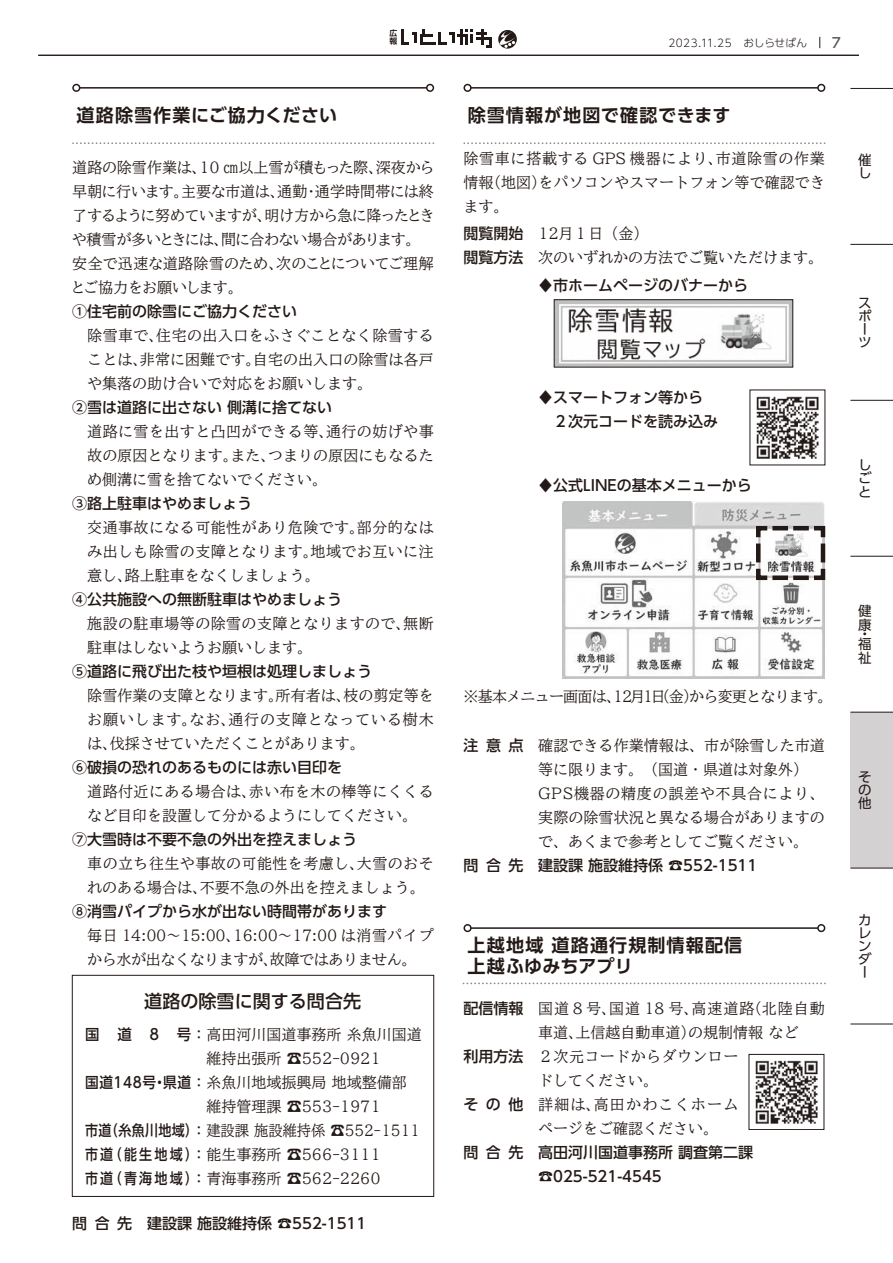
<style>
.page{position:relative;width:893px;height:1263px;background:#fff}
.page>*{position:absolute;margin:0;border:0;box-sizing:border-box;transform-origin:0 0}
.t1{font:700 18px/21.3px "UD Shin Go Pro De";letter-spacing:.055em;color:#231916}
.t2{font:500 18px "UD Shin Go Pro";color:#231916}
.t3{font:500 15px/24px "TBUD Min Std";color:#231916;text-align:justify}
.t4{font:500 15px/24px "UD Shin Go Pro";color:#231916}
.t5{font:500 15px/24px "TBUD Min Std";letter-spacing:.03em;color:#231916}
.t6{font:500 15px/24px "TBUD Min Std";letter-spacing:-.02em;color:#231916}
.t7{font:500 15px/24px "TBUD Min Std";letter-spacing:-.025em;color:#231916}
.t8{font:500 15px "TBUD Min Std";letter-spacing:-.05em;color:#231916}
.t9{font:500 15px/24px "UD Shin Go Pro";color:#231916;text-align:justify;scale:.87 1}
.t10{font:500 13.8px "UD Shin Go Pro";color:#595857}
.t11{font:13.5px/13.2px "UD Shin Go Pro";color:#231916}
.t12{font:300 10.65px "UD Shin Go Pro";letter-spacing:.025em;color:#231916}
.t13{font:700 7.8px "UD Shin Go Pro De";color:#231916}
.s1{font-family:"UD Shin Go Pro"}
</style>
<div class="page">
<img style="left:562px;top:501px;width:262px;height:177px">
<svg style="left:73px;top:142px;width:361px;height:2px"></svg>
<svg style="left:72px;top:84px;width:362px;height:8px"></svg>
<div style="left:72px;top:975px;width:362px;height:222px;border:1px solid #231916"></div>
<img style="left:556px;top:301px;width:235px;height:65px">
<div style="left:554px;top:299px;width:239px;height:69px;border:1px solid #231916"></div>
<img style="left:756px;top:396px;width:63px;height:63px">
<svg style="left:464px;top:142px;width:361px;height:2px"></svg>
<svg style="left:463px;top:84px;width:362px;height:8px"></svg>
<svg style="left:754px;top:524px;width:72px;height:58px"></svg>
<svg style="left:463px;top:924px;width:362px;height:8px"></svg>
<svg style="left:463px;top:982px;width:363px;height:2px"></svg>
<div style="left:749px;top:1054px;width:75px;height:75px;border:1px solid #231916"></div>
<img style="left:750px;top:1056px;width:73px;height:72px">
<div style="left:850px;top:712px;width:43px;height:156px;background:#d3d1d1"></div>
<hr style="left:850px;top:556px;width:43px;height:1px;background:#231916">
<hr style="left:850px;top:244px;width:43px;height:1px;background:#231916">
<hr style="left:850px;top:400px;width:43px;height:1px;background:#231916">
<hr style="left:850px;top:712px;width:43px;height:1px;background:#231916">
<hr style="left:850px;top:868px;width:43px;height:1px;background:#231916">
<hr style="left:850px;top:1023px;width:43px;height:1px;background:#231916">
<hr style="left:850px;top:88px;width:43px;height:1px;background:#231916">
<svg style="left:401px;top:29px;width:91px;height:19px"></svg>
<svg style="left:498px;top:30px;width:19px;height:19px"></svg>
<hr style="left:38px;top:55px;width:821px;height:1px;background:#231916">
<p class="t13" style="left:390px;top:26px;width:9px">広</p>
<p class="t13" style="left:390px;top:35px;width:9px">報</p>
<p class="t12" style="left:668px;top:34px;width:140px">2023.11.25　おしらせばん</p>
<p class="t10" style="left:832px;top:31px;width:11px">7</p>
<p class="t1" style="left:77px;top:104px;width:262px">道路除雪作業にご協力ください</p>
<p class="t6" style="left:70px;top:155px;width:366px">道路の除雪作業は、10 ㎝以上雪が積もった際、深夜から早朝に行います。主要な市道は、通勤・通学時間帯には終了するように努めていますが、明け方から急に降ったときや積雪が多いときには、間に合わない場合があります。安全で迅速な道路除雪のため、次のことについてご理解とご協力をお願いします。</p>
<p class="t4" style="left:72px;top:299px;width:226px">①住宅前の除雪にご協力ください</p>
<p class="t3" style="left:87px;top:323px;width:348px">除雪車で、住宅の出入口をふさぐことなく除雪することは、非常に困難です。自宅の出入口の除雪は各戸や集落の助け合いで対応をお願いします。</p>
<p class="t4" style="left:72px;top:395px;width:261px">②雪は道路に出さない 側溝に捨てない</p>
<p class="t3" style="left:87px;top:419px;width:348px">道路に雪を出すと凸凹ができる等、通行の妨げや事故の原因となります。また、つまりの原因にもなるため側溝に雪を捨てないでください。</p>
<p class="t4" style="left:72px;top:491px;width:181px">③路上駐車はやめましょう</p>
<p class="t3" style="left:87px;top:515px;width:348px">交通事故になる可能性があり危険です。部分的なはみ出しも除雪の支障となります。地域でお互いに注意し、路上駐車をなくしましょう。</p>
<p class="t4" style="left:72px;top:587px;width:271px">④公共施設への無断駐車はやめましょう</p>
<p class="t5" style="left:87px;top:611px;width:348px">施設の駐車場等の除雪の支障となりますので、無断駐車はしないようお願いします。</p>
<p class="t4" style="left:72px;top:659px;width:301px">⑤道路に飛び出た枝や垣根は処理しましょう</p>
<p class="t3" style="left:87px;top:683px;width:348px">除雪作業の支障となります。所有者は、枝の剪定等をお願いします。なお、通行の支障となっている樹木は、伐採させていただくことがあります。</p>
<p class="t4" style="left:72px;top:755px;width:271px">⑥破損の恐れのあるものには赤い目印を</p>
<p class="t3" style="left:87px;top:779px;width:348px">道路付近にある場合は、赤い布を木の棒等にくくるなど目印を設置して分かるようにしてください。</p>
<p class="t4" style="left:72px;top:827px;width:286px">⑦大雪時は不要不急の外出を控えましょう</p>
<p class="t5" style="left:87px;top:851px;width:348px">車の立ち往生や事故の可能性を考慮し、大雪のおそれのある場合は、不要不急の外出を控えましょう。</p>
<p class="t4" style="left:72px;top:899px;width:316px">⑧消雪パイプから水が出ない時間帯があります</p>
<p class="t7" style="left:87px;top:923px;width:348px">毎日 14:00～15:00、16:00～17:00 は消雪パイプから水が出なくなりますが、故障ではありません。</p>
<p class="t2" style="left:144px;top:987px;width:218px">道路の除雪に関する問合先</p>
<p class="t3" style="left:85px;top:1021px;width:338px"><span class="s1">国 道 ８ 号</span>：高田河川国道事務所 糸魚川国道</p>
<p class="t3" style="left:85px;top:1069px;width:323px"><span class="s1">国道148号・県道</span>：糸魚川地域振興局 地域整備部</p>
<p class="t9" style="left:85px;top:1117px;width:131px">市道（糸魚川地域）市道（能生地域）市道（青海地域）</p>
<p class="t3" style="left:191px;top:1045px;width:191px">　維持出張所 ☎552-0921</p>
<p class="t3" style="left:191px;top:1093px;width:230px;text-align:left">　維持管理課 ☎553-1971<br>：建設課 施設維持係 ☎552-1511：能生事務所 ☎566-3111<br>：青海事務所 ☎562-2260</p>
<p class="t4" style="left:72px;top:1211px;width:296px">問合先　建設課 施設維持係 ☎552-1511</p>
<p class="t1" style="left:468px;top:104px;width:264px">除雪情報が地図で確認できます</p>
<p class="t3" style="left:463px;top:146px;width:363px">除雪車に搭載する GPS 機器により、市道除雪の作業情報（地図）をパソコンやスマートフォン等で確認できます。</p>
<p class="t4" style="left:463px;top:220px;width:61px">閲覧開始閲覧方法</p>
<p class="t3" style="left:538px;top:221px;width:286px">12月１日（金）<br>次のいずれかの方法でご覧いただけます。</p>
<p class="t4" style="left:538px;top:273px;width:211px">♦市ホームページのバナーから</p>
<p class="t4" style="left:538px;top:385px;width:181px">♦スマートフォン等から　２次元コードを読み込み</p>
<p class="t4" style="left:538px;top:473px;width:215px">♦公式LINEの基本メニューから</p>
<p class="t8" style="left:463px;top:685px;width:370px">※基本メニュー画面は、12月1日（金）から変更となります。</p>
<p class="t4" style="left:463px;top:732px;width:61px">注意点</p>
<p class="t4" style="left:463px;top:852px;width:61px">問合先</p>
<p class="t3" style="left:538px;top:732px;width:288px;text-align:left">確認できる作業情報は、市が除雪した市道等に限ります。（国道・県道は対象外）<br>GPS機器の精度の誤差や不具合により、実際の除雪状況と異なる場合がありますので、あくまで参考としてご覧ください。</p>
<p class="t4" style="left:538px;top:852px;width:221px">建設課 施設維持係 ☎552-1511</p>
<p class="t1" style="left:468px;top:933px;width:276px">上越地域 道路通行規制情報配信上越ふゆみちアプリ</p>
<p class="t4" style="left:463px;top:996px;width:61px">配信情報</p>
<p class="t4" style="left:463px;top:1044px;width:61px">利用方法</p>
<p class="t4" style="left:463px;top:1092px;width:61px">その他</p>
<p class="t4" style="left:463px;top:1140px;width:61px">問合先</p>
<p class="t5" style="left:538px;top:996px;width:288px">国道８号、国道 18 号、高速道路（北陸自動車道、上信越自動車道）の規制情報 など<br>２次元コードからダウンロー<br>ドしてください。<br>詳細は、高田かわこくホーム<br>ページをご確認ください。</p>
<p class="t4" style="left:538px;top:1140px;width:216px">高田河川国道事務所 調査第二課☎025-521-4545</p>
<p class="t11" style="left:858px;top:153px;width:15px">催し</p>
<p class="t11" style="left:858px;top:295px;width:15px">スポーツ</p>
<p class="t11" style="left:858px;top:458px;width:15px;text-align:justify">しごと</p>
<p class="t11" style="left:858px;top:604px;width:15px;line-height:13.6px">健康</p>
<p class="t11" style="left:858px;top:629px;width:15px;line-height:9.6px">・福</p>
<p class="t11" style="left:858px;top:650px;width:15px">祉</p>
<p class="t11" style="left:858px;top:770px;width:15px;text-align:justify">その他</p>
<p class="t11" style="left:858px;top:913px;width:15px">カレンダー</p>
</div>
